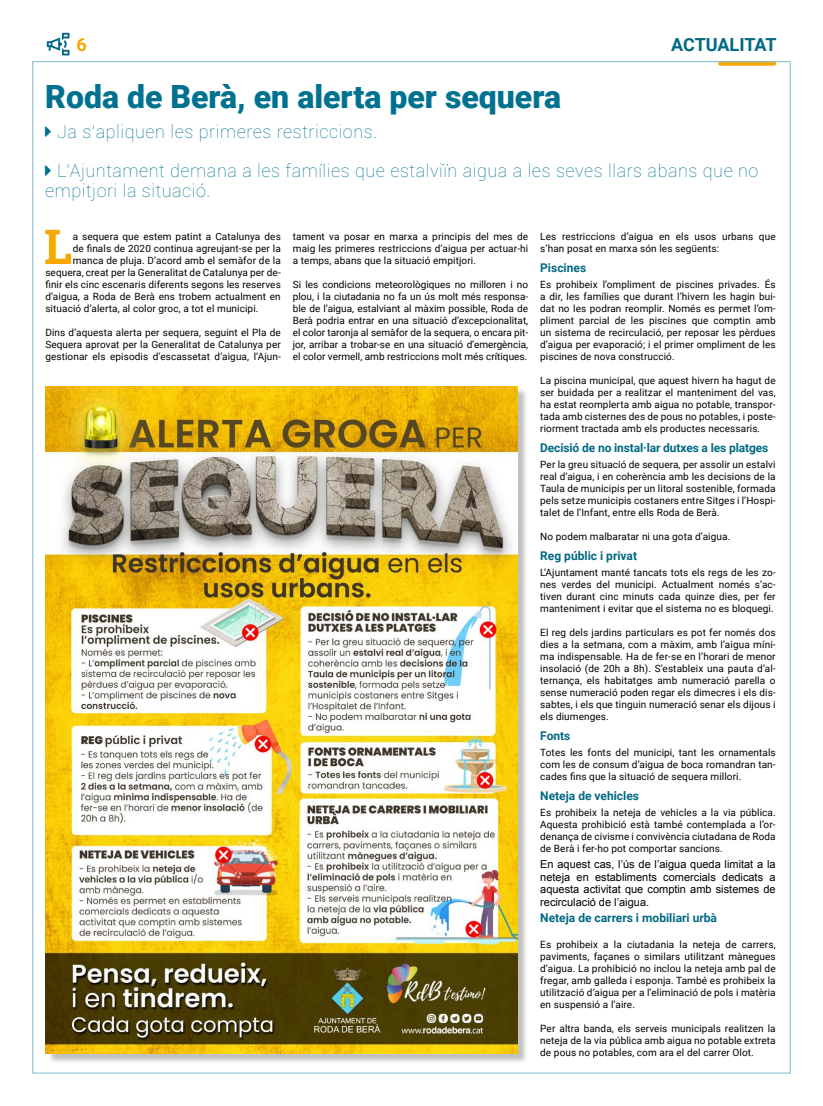
<style>
.page{position:relative;width:823px;height:1106px;background:#fff}
.page>*{position:absolute;margin:0;border:0;box-sizing:border-box;transform-origin:0 0}
._1º_parrafo_TEXTO_CO{font:700 48px "Roboto Slab";color:#f6a800}
.TITULO{font:900 32px "Roboto";color:#007290}
.SUBTITULO{font:100 18px/20px "Roboto";letter-spacing:.03em;color:#007290}
.t1{font:700 18px "Roboto";letter-spacing:-.01em;color:#006983}
.t2{font:700 18px "Roboto";color:#f6a800}
.TITULO_TEXTO_NEGRITA{font:700 12px "Roboto";color:#006983}
.t3{font:11px/12.7px "Arial";color:#000;text-align:justify}
.TEXTO_CORRIDO{font:10px/12px "Roboto";letter-spacing:.01em;color:#000;text-align:justify}
._1º_parrafo_TEXTO_CO-2{font:10px "Roboto";letter-spacing:.01em;color:#000}
</style>
<div class="page">
<svg style="left:719px;top:64px;width:54px;height:2px"></svg>
<svg style="left:47px;top:33px;width:22px;height:22px"></svg>
<div style="left:47px;top:388px;width:481px;height:676px;background:#000;opacity:.25"></div>
<img style="left:45px;top:386px;width:472px;height:667px">
<h3 class="t2" style="left:77px;top:32px;width:12px">6</h3>
<h3 class="t1" style="left:670px;top:32px;width:107px">ACTUALITAT</h3>
<p class="TITULO" style="left:45px;top:74px;width:517px">Roda de Berà, en alerta per sequera</p>
<p class="SUBTITULO" style="left:57px;top:121px;width:321px">Ja s’apliquen les primeres restriccions.</p>
<p class="SUBTITULO" style="left:45px;top:160px;width:714px;text-indent:12px">L’Ajuntament demana a les famílies que estalviïn aigua a les seves llars abans que no empitjori la situació.</p>
<p class="_1º_parrafo_TEXTO_CO" style="left:44px;top:214px;width:30px">L</p>
<p class="_1º_parrafo_TEXTO_CO-2" style="left:73px;top:229px;width:209px">a sequera que estem patint a Catalunya des</p>
<p class="TEXTO_CORRIDO" style="left:292px;top:230px;width:237px">tament va posar en marxa a principis del mes de maig les primeres restriccions d’aigua per actuar-hi a temps, abans que la situació empitjori.</p>
<p class="TEXTO_CORRIDO" style="left:292px;top:278px;width:237px">Si les condicions meteorològiques no milloren i no plou, i la ciutadania no fa un ús molt més responsa&shy;ble de l’aigua, estalviant al màxim possible, Roda de Berà podria entrar en una situació d’excepcionalitat, el color taronja al semàfor de la sequera, o encara pit&shy;jor, arribar a trobar-se en una situació d’emergència, el color vermell, amb restriccions molt més crítiques.</p>
<p class="TEXTO_CORRIDO" style="left:540px;top:230px;width:237px">Les restriccions d’aigua en els usos urbans que s’han posat en marxa són les següents:</p>
<p class="TITULO_TEXTO_NEGRITA" style="left:540px;top:259px;width:47px">Piscines</p>
<p class="TEXTO_CORRIDO" style="left:540px;top:278px;width:237px">Es prohibeix l’ompliment de piscines privades. És a dir, les famílies que durant l’hivern les hagin bui&shy;dat no les podran reomplir. Només es permet l’om&shy;pliment parcial de les piscines que comptin amb un sistema de recirculació, per reposar les pèrdues d’aigua per evaporació; i el primer ompliment de les piscines de nova construcció.</p>
<p class="TEXTO_CORRIDO" style="left:540px;top:374px;width:237px">La piscina municipal, que aquest hivern ha hagut de ser buidada per a realitzar el manteniment del vas, ha estat reomplerta amb aigua no potable, transpor&shy;tada amb cisternes des de pous no potables, i poste&shy;riorment tractada amb els productes necessaris.</p>
<p class="TITULO_TEXTO_NEGRITA" style="left:540px;top:439px;width:229px">Decisió de no instal·lar dutxes a les platges</p>
<p class="TEXTO_CORRIDO" style="left:540px;top:458px;width:237px">Per la greu situació de sequera, per assolir un estalvi real d’aigua, i en coherència amb les decisions de la Taula de municipis per un litoral sostenible, formada pels setze municipis costaners entre Sitges i l’Hospi&shy;talet de l’Infant, entre ells Roda de Berà.</p>
<p class="TEXTO_CORRIDO" style="left:540px;top:530px;width:191px">No podem malbaratar ni una gota d’aigua.</p>
<p class="TITULO_TEXTO_NEGRITA" style="left:540px;top:547px;width:98px">Reg públic i privat</p>
<p class="TEXTO_CORRIDO" style="left:540px;top:566px;width:237px">L’Ajuntament manté tancats tots els regs de les zo&shy;nes verdes del municipi. Actualment només s’ac&shy;tiven durant cinc minuts cada quinze dies, per fer manteniment i evitar que el sistema no es bloquegi.</p>
<p class="TEXTO_CORRIDO" style="left:540px;top:626px;width:237px">El reg dels jardins particulars es pot fer només dos dies a la setmana, com a màxim, amb l’aigua míni&shy;ma indispensable. Ha de fer-se en l’horari de menor insolació (de 20h a 8h). S’estableix una pauta d’al&shy;ternança, els habitatges amb numeració parella o sense numeració poden regar els dimecres i els dis&shy;sabtes, i els que tinguin numeració senar els dijous i els diumenges.</p>
<p class="TITULO_TEXTO_NEGRITA" style="left:540px;top:727px;width:32px">Fonts</p>
<p class="TEXTO_CORRIDO" style="left:540px;top:746px;width:237px">Totes les fonts del municipi, tant les ornamentals com les de consum d’aigua de boca romandran tan&shy;cades fins que la situació de sequera millori.</p>
<p class="TITULO_TEXTO_NEGRITA" style="left:540px;top:787px;width:100px">Neteja de vehicles</p>
<p class="TEXTO_CORRIDO" style="left:540px;top:806px;width:237px">Es prohibeix la neteja de vehicles a la via pública.<br>Aquesta prohibició està també contemplada a l’or&shy;denança de civisme i convivència ciutadana de Roda de Berà i fer-ho pot comportar sancions.</p>
<p class="t3" style="left:540px;top:857px;width:237px">En aquest cas, l’ús de l’aigua queda limitat a la neteja en establiments comercials dedicats a aquesta activitat que comptin amb sistemes de recirculació de l’aigua.</p>
<p class="TITULO_TEXTO_NEGRITA" style="left:540px;top:909px;width:178px">Neteja de carrers i mobiliari urbà</p>
<p class="TEXTO_CORRIDO" style="left:540px;top:938px;width:237px">Es prohibeix a la ciutadania la neteja de carrers, paviments, façanes o similars utilitzant mànegues d’aigua. La prohibició no inclou la neteja amb pal de fregar, amb galleda i esponja. També es prohibeix la utilització d’aigua per a l’eliminació de pols i matèria en suspensió a l’aire.</p>
<p class="TEXTO_CORRIDO" style="left:540px;top:1022px;width:237px">Per altra banda, els serveis municipals realitzen la neteja de la via pública amb aigua no potable extreta de pous no potables, com ara el del carrer Olot.</p>
<p class="_1º_parrafo_TEXTO_CO-2" style="left:73px;top:241px;width:209px">de finals de 2020 continua agreujant-se per la</p>
<p class="_1º_parrafo_TEXTO_CO-2" style="left:73px;top:253px;width:209px">manca de pluja. D’acord amb el semàfor de la</p>
<p class="_1º_parrafo_TEXTO_CO-2" style="left:45px;top:265px;width:237px">sequera, creat per la Generalitat de Catalunya per de-</p>
<p class="_1º_parrafo_TEXTO_CO-2" style="left:45px;top:277px;width:237px">finir els cinc escenaris diferents segons les reserves</p>
<p class="_1º_parrafo_TEXTO_CO-2" style="left:45px;top:289px;width:237px">d’aigua, a Roda de Berà ens trobem actualment en</p>
<p class="_1º_parrafo_TEXTO_CO-2" style="left:45px;top:301px;width:214px">situació d’alerta, al color groc, a tot el municipi.</p>
<p class="TEXTO_CORRIDO" style="left:45px;top:326px;width:237px">Dins d’aquesta alerta per sequera, seguint el Pla de Sequera aprovat per la Generalitat de Catalunya per gestionar els episodis d’escassetat d’aigua, l’Ajun-</p>
</div>
